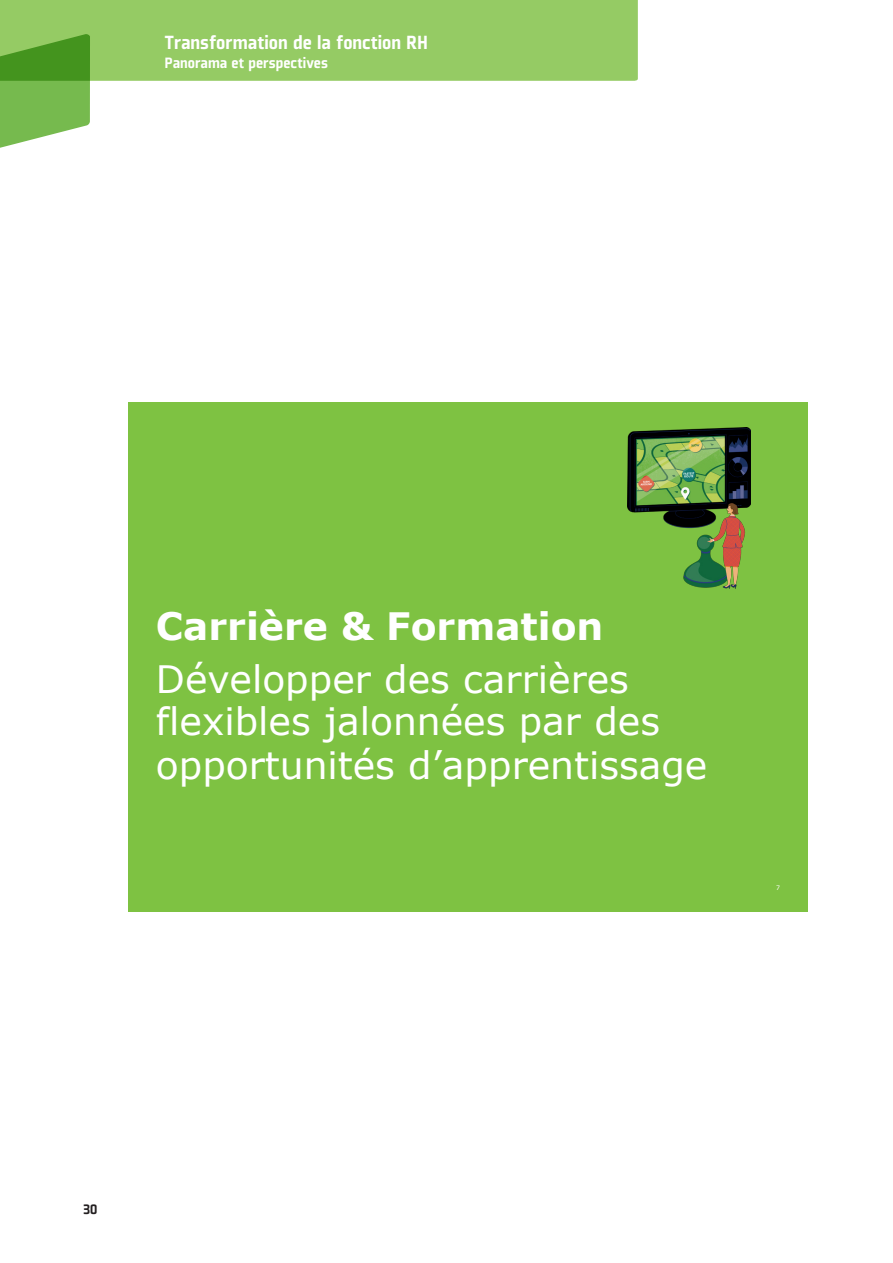
<style>
.page{position:relative;width:893px;height:1263px;background:#fff}
.page>*{position:absolute;margin:0;border:0;box-sizing:border-box;transform-origin:0 0}
.t1{font:37.8px/42.9px "Verdana";color:#fff}
.t2{font:700 37.8px "Verdana";color:#fff}
.t3{font:900 21px "Plexes";color:#fff}
.t4{font:900 16.5px "Plexes";color:#fff}
.t5{font:900 15px "Plexes";color:#231f20}
.t6{font:6.15px "Verdana";color:#fff}
</style>
<div class="page">
<div style="left:0;top:0;width:638px;height:81px;background:#95cb64"></div>
<svg style="left:0;top:34px;width:90px;height:114px;background:#77b653"></svg>
<div style="left:128px;top:402px;width:679px;height:510px;background:#7ec242"></div>
<img style="left:628px;top:427px;width:122px;height:161px">
<p class="t3" style="left:165px;top:31px;width:264px">Transformation de la fonction RH</p>
<p class="t4" style="left:165px;top:54px;width:165px">Panorama et perspectives</p>
<p class="t2" style="left:156px;top:599px;width:449px">Carrière &amp; Formation</p>
<p class="t1" style="left:156px;top:657px;width:553px">Développer des carrières flexibles jalonnées par des opportunités d’apprentissage</p>
<p class="t6" style="left:776px;top:883px;width:5px">7</p>
<p class="t5" style="left:84px;top:1201px;width:15px">30</p>
</div>
